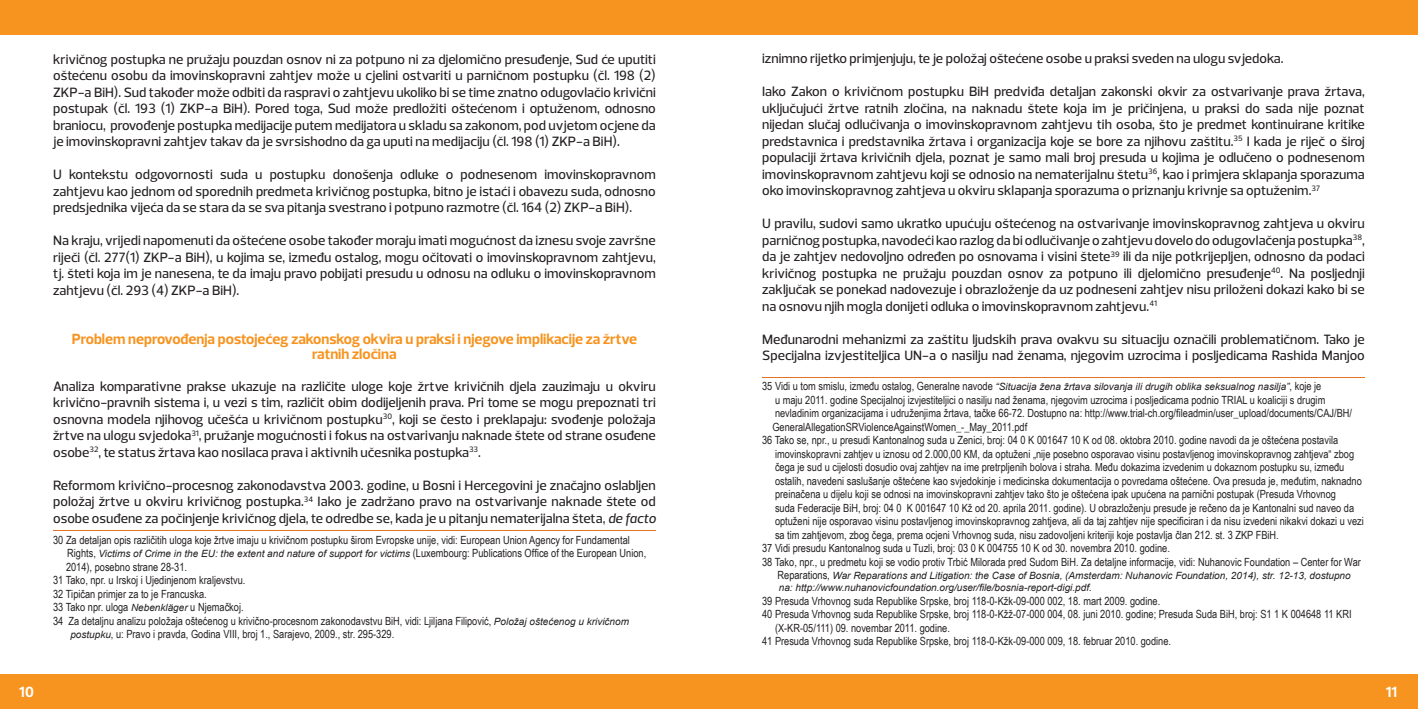
<style>
.page{position:relative;width:1418px;height:709px;background:#fff}
.page>*{position:absolute;margin:0;border:0;box-sizing:border-box;transform-origin:0 0}
.t1{font:700 15px/15px "Prelo";color:#f79420;text-align:center}
.t2{font:700 15px "Prelo";color:#fff}
.t3{font:500 13.75px/16.5px "Prelo";color:#231f20;text-align:justify}
.t4{font:11.25px "Arial Narrow";color:#231f20}
.t5{font:italic 10px/12px "Arial";color:#231f20}
.s1{font-style:italic}
.s2{font-family:"Arial Narrow";font-style:normal;font-size:11.25px}
.s3{font-family:"Arial";font-style:italic;font-size:10px}
</style>
<div class="page">
<div style="left:1px;top:674px;width:1416px;height:35px;background:#f79420"></div>
<div style="left:0;top:0;width:1417px;height:35px;background:#f79420"></div>
<hr style="left:53px;top:530px;width:603px;height:1px;background:#e47325">
<hr style="left:762px;top:377px;width:602px;height:1px;background:#e47325">
<p class="t3" style="left:53px;top:51px;width:604px">krivičnog postupka ne pružaju pouzdan osnov ni za potpuno ni za djelomično presuđenje, Sud će uputiti oštećenu osobu da imovinskopravni zahtjev može u cjelini ostvariti u parničnom postupku (čl. 198 (2)<br>ZKP-a BiH). Sud također može odbiti da raspravi o zahtjevu ukoliko bi se time znatno odugovlačio krivični postupak (čl. 193 (1) ZKP-a BiH). Pored toga, Sud može predložiti oštećenom i optuženom, odnosno braniocu, provođenje postupka medijacije putem medijatora u skladu sa zakonom, pod uvjetom ocjene da je imovinskopravni zahtjev takav da je svrsishodno da ga uputi na medijaciju (čl. 198 (1) ZKP-a BiH).</p>
<p class="t3" style="left:53px;top:166px;width:604px">U kontekstu odgovornosti suda u postupku donošenja odluke o podnesenom imovinskopravnom zahtjevu kao jednom od sporednih predmeta krivičnog postupka, bitno je istaći i obavezu suda, odnosno predsjednika vijeća da se stara da se sva pitanja svestrano i potpuno razmotre (čl. 164 (2) ZKP-a BiH).</p>
<p class="t3" style="left:53px;top:232px;width:604px">Na kraju, vrijedi napomenuti da oštećene osobe također moraju imati mogućnost da iznesu svoje završne riječi (čl. 277(1) ZKP-a BiH), u kojima se, između ostalog, mogu očitovati o imovinskopravnom zahtjevu, tj. šteti koja im je nanesena, te da imaju pravo pobijati presudu u odnosu na odluku o imovinskopravnom zahtjevu (čl. 293 (4) ZKP-a BiH).</p>
<p class="t1" style="left:72px;top:332px;width:567px">Problem neprovođenja postojećeg zakonskog okvira u praksi i njegove implikacije za žrtve ratnih zločina</p>
<p class="t3" style="left:53px;top:378px;width:604px">Analiza komparativne prakse ukazuje na različite uloge koje žrtve krivičnih djela zauzimaju u okviru krivično-pravnih sistema i, u vezi s tim, različit obim dodijeljenih prava. Pri tome se mogu prepoznati tri osnovna modela njihovog učešća u krivičnom postupku<sup>30</sup>, koji se često i preklapaju: svođenje položaja žrtve na ulogu svjedoka<sup>31</sup>, pružanje mogućnosti i fokus na ostvarivanju naknade štete od strane osuđene osobe<sup>32</sup>, te status žrtava kao nosilaca prava i aktivnih učesnika postupka<sup>33</sup>.</p>
<p class="t3" style="left:53px;top:477px;width:604px">Reformom krivično-procesnog zakonodavstva 2003. godine, u Bosni i Hercegovini je značajno oslabljen položaj žrtve u okviru krivičnog postupka.<sup>34</sup> Iako je zadržano pravo na ostvarivanje naknade štete od osobe osuđene za počinjenje krivičnog djela, te odredbe se, kada je u pitanju nematerijalna šteta, <span class="s1">de facto</span></p>
<p class="t4" style="left:53px;top:531px;width:578px">30 Za detaljan opis različitih uloga koje žrtve imaju u krivičnom postupku širom Evropske unije, vidi: European Union Agency for Fundamental</p>
<p class="t5" style="left:67px;top:548px;width:580px"><span class="s2">Rights,</span> Victims of Crime in the EU: the extent and nature of support for victims <span class="s2">(Luxembourg: Publications Office of the European Union,</span></p>
<p class="t4" style="left:66px;top:558px;width:123px">2014), posebno strane 28-31.</p>
<p class="t4" style="left:53px;top:572px;width:194px">31 Tako, npr. u Irskoj i Ujedinjenom kraljevstvu.</p>
<p class="t4" style="left:53px;top:585px;width:155px">32 Tipičan primjer za to je Francuska.</p>
<p class="t4" style="left:53px;top:599px;width:192px">33 Tako npr. uloga <span class="s3">Nebenkläger</span> u Njemačkoj.</p>
<p class="t4" style="left:53px;top:612px;width:577px">34 Za detaljnu analizu položaja oštećenog u krivično-procesnom zakonodavstvu BiH, vidi: Ljiljana Filipović, <span class="s3">Položaj oštećenog u krivičnom</span></p>
<p class="t4" style="left:70px;top:626px;width:325px"><span class="s3">postupku</span>, u: Pravo i pravda, Godina VIII, broj 1., Sarajevo, 2009., str. 295-329.</p>
<p class="t3" style="left:762px;top:50px;width:523px">iznimno rijetko primjenjuju, te je položaj oštećene osobe u praksi sveden na ulogu svjedoka.</p>
<p class="t3" style="left:762px;top:83px;width:604px">Iako Zakon o krivičnom postupku BiH predviđa detaljan zakonski okvir za ostvarivanje prava žrtava, uključujući žrtve ratnih zločina, na naknadu štete koja im je pričinjena, u praksi do sada nije poznat nijedan slučaj odlučivanja o imovinskopravnom zahtjevu tih osoba, što je predmet kontinuirane kritike predstavnica i predstavnika žrtava i organizacija koje se bore za njihovu zaštitu.<sup>35</sup> I kada je riječ o široj populaciji žrtava krivičnih djela, poznat je samo mali broj presuda u kojima je odlučeno o podnesenom imovinskopravnom zahtjevu koji se odnosio na nematerijalnu štetu<sup>36</sup>, kao i primjera sklapanja sporazuma oko imovinskopravnog zahtjeva u okviru sklapanja sporazuma o priznanju krivnje sa optuženim.<sup>37</sup></p>
<p class="t3" style="left:762px;top:215px;width:604px">U pravilu, sudovi samo ukratko upućuju oštećenog na ostvarivanje imovinskopravnog zahtjeva u okviru parničnog postupka, navodeći kao razlog da bi odlučivanje o zahtjevu dovelo do odugovlačenja postupka<sup>38</sup>, da je zahtjev nedovoljno određen po osnovama i visini štete<sup>39</sup> ili da nije potkrijepljen, odnosno da podaci krivičnog postupka ne pružaju pouzdan osnov za potpuno ili djelomično presuđenje<sup>40</sup>. Na posljednji zaključak se ponekad nadovezuje i obrazloženje da uz podneseni zahtjev nisu priloženi dokazi kako bi se na osnovu njih mogla donijeti odluka o imovinskopravnom zahtjevu.<sup>41</sup></p>
<p class="t3" style="left:762px;top:331px;width:604px">Međunarodni mehanizmi za zaštitu ljudskih prava ovakvu su situaciju označili problematičnom. Tako je<br>Specijalna izvjestiteljica UN-a o nasilju nad ženama, njegovim uzrocima i posljedicama Rashida Manjoo</p>
<p class="t5" style="left:762px;top:381px;width:560px"><span class="s2">35 Vidi u tom smislu, između ostalog, Generalne navode</span> “Situacija žena žrtava silovanja ili drugih oblika seksualnog nasilja”<span class="s2">, koje je</span></p>
<p class="t4" style="left:775px;top:391px;width:552px">u maju 2011. godine Specijalnoj izvjestiteljici o nasilju nad ženama, njegovim uzrocima i posljedicama podnio TRIAL u koaliciji s drugim</p>
<p class="t4" style="left:775px;top:405px;width:578px">nevladinim organizacijama i udruženjima žrtava, tačke 66-72. Dostupno na: http://www.trial-ch.org/fileadmin/user_upload/documents/CAJ/BH/</p>
<p class="t4" style="left:772px;top:418px;width:256px">GeneralAllegationSRViolenceAgainstWomen_-_May_2011.pdf</p>
<p class="t4" style="left:762px;top:432px;width:577px">36 Tako se, npr., u presudi Kantonalnog suda u Zenici, broj: 04 0 K 001647 10 K od 08. oktobra 2010. godine navodi da je oštećena postavila</p>
<p class="t4" style="left:775px;top:445px;width:580px">imovinskopravni zahtjev u iznosu od 2.000,00 KM, da optuženi „nije posebno osporavao visinu postavljenog imovinskopravnog zahtjeva“ zbog</p>
<p class="t4" style="left:775px;top:459px;width:571px">čega je sud u cijelosti dosudio ovaj zahtjev na ime pretrpljenih bolova i straha. Među dokazima izvedenim u dokaznom postupku su, između</p>
<p class="t4" style="left:775px;top:472px;width:588px">ostalih, navedeni saslušanje oštećene kao svjedokinje i medicinska dokumentacija o povredama oštećene. Ova presuda je, međutim, naknadno</p>
<p class="t4" style="left:775px;top:486px;width:562px">preinačena u dijelu koji se odnosi na imovinskopravni zahtjev tako što je oštećena ipak upućena na parnični postupak (Presuda Vrhovnog</p>
<p class="t4" style="left:775px;top:499px;width:580px">suda Federacije BiH, broj: 04 0 K 001647 10 Kž od 20. aprila 2011. godine). U obrazloženju presude je rečeno da je Kantonalni sud naveo da</p>
<p class="t4" style="left:775px;top:513px;width:590px">optuženi nije osporavao visinu postavljenog imovinskopravnog zahtjeva, ali da taj zahtjev nije specificiran i da nisu izvedeni nikakvi dokazi u vezi</p>
<p class="t4" style="left:775px;top:526px;width:505px">sa tim zahtjevom, zbog čega, prema ocjeni Vrhovnog suda, nisu zadovoljeni kriteriji koje postavlja član 212. st. 3 ZKP FBiH.</p>
<p class="t4" style="left:762px;top:540px;width:409px">37 Vidi presudu Kantonalnog suda u Tuzli, broj: 03 0 K 004755 10 K od 30. novembra 2010. godine.</p>
<p class="t4" style="left:762px;top:553px;width:600px">38 Tako, npr., u predmetu koji se vodio protiv Trbić Milorada pred Sudom BiH. Za detaljne informacije, vidi: Nuhanovic Foundation – Center for War</p>
<p class="t5" style="left:777px;top:570px;width:574px"><span class="s2">Reparations,</span> War Reparations and Litigation: the Case of Bosnia, (Amsterdam: Nuhanovic Foundation, 2014), str. 12-13, dostupno na: http://www.nuhanovicfoundation.org/user/file/bosnia-report-digi.pdf.</p>
<p class="t4" style="left:762px;top:592px;width:399px">39 Presuda Vrhovnog suda Republike Srpske, broj 118-0-Kžk-09-000 002, 18. mart 2009. godine.</p>
<p class="t4" style="left:762px;top:606px;width:591px">40 Presuda Vrhovnog suda Republike Srpske, broj 118-0-Kžž-07-000 004, 08. juni 2010. godine; Presuda Suda BiH, broj: S1 1 K 004648 11 KRI</p>
<p class="t4" style="left:775px;top:619px;width:176px">(X-KR-05/111) 09. novembar 2011. godine.</p>
<p class="t4" style="left:762px;top:633px;width:410px">41 Presuda Vrhovnog suda Republike Srpske, broj 118-0-Kžk-09-000 009, 18. februar 2010. godine.</p>
<p class="t2" style="left:19px;top:683px;width:16px">10</p>
<p class="t2" style="left:1385px;top:683px;width:13px">11</p>
</div>
